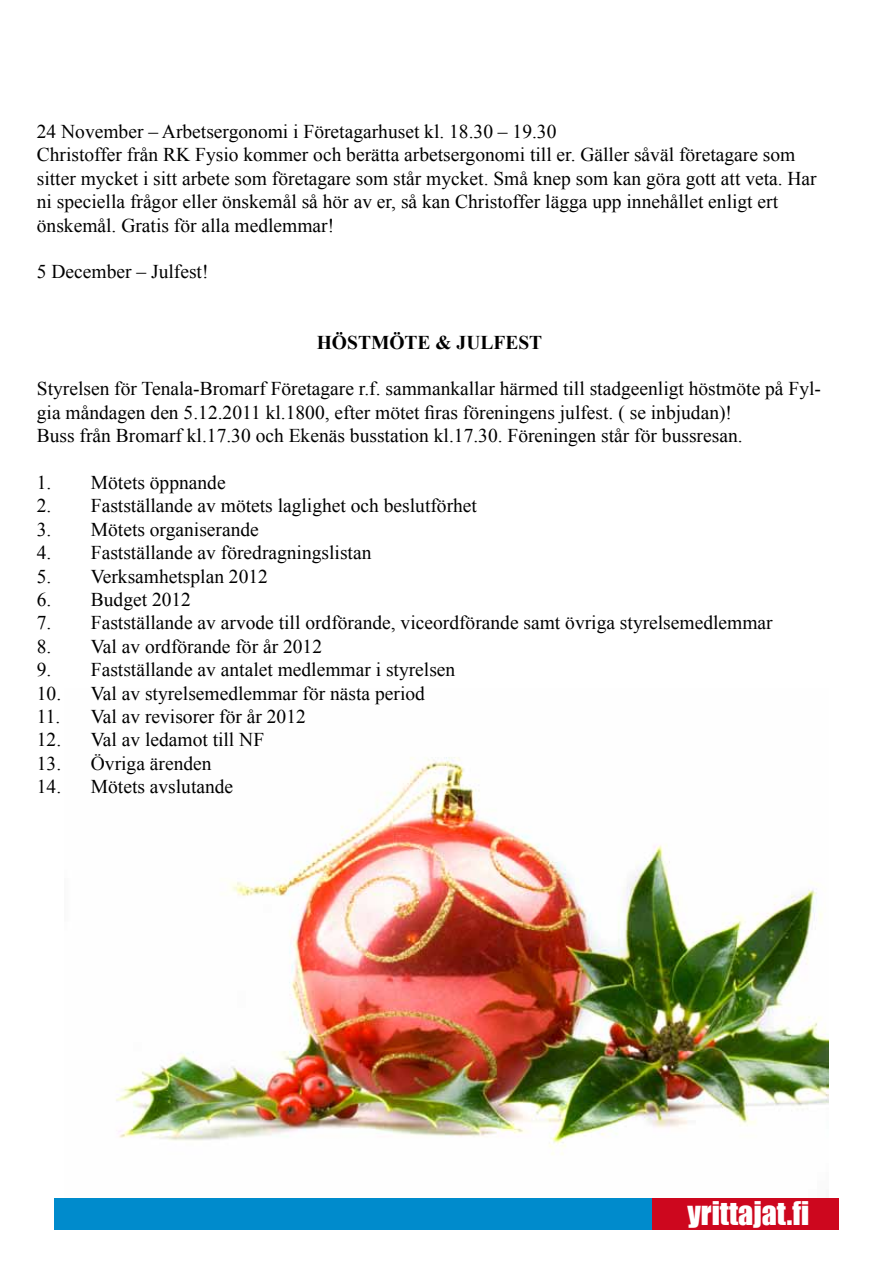
<style>
.page{position:relative;width:893px;height:1263px;background:#fff}
.page>*{position:absolute;margin:0;border:0;box-sizing:border-box;transform-origin:0 0}
.t1{font:30px "Impact";color:#fff}
.t2{font:19.5px/23.4px "Times New Roman";color:#000}
.t3{font:700 19.5px "Times New Roman";color:#000}
</style>
<div class="page">
<div style="left:55px;top:1199px;width:783px;height:31px;background:#008bcc"></div>
<div style="left:652px;top:1199px;width:187px;height:31px;background:#cd071e"></div>
<img style="left:116px;top:757px;width:712px;height:398px">
<p class="t2" style="left:37px;top:119px;width:781px">24 November – Arbetsergonomi i Företagarhuset kl. 18.30 – 19.30<br>Christoffer från RK Fysio kommer och berätta arbetsergonomi till er. Gäller såväl företagare som sitter mycket i sitt arbete som företagare som står mycket. Små knep som kan göra gott att veta. Har ni speciella frågor eller önskemål så hör av er, så kan Christoffer lägga upp innehållet enligt ert önskemål. Gratis för alla medlemmar!</p>
<p class="t2" style="left:37px;top:260px;width:173px">5 December – Julfest!</p>
<p class="t3" style="left:317px;top:328px;width:227px">HÖSTMÖTE &amp; JULFEST</p>
<p class="t2" style="left:37px;top:377px;width:785px">Styrelsen för Tenala-Bromarf Företagare r.f. sammankallar härmed till stadgeenligt höstmöte på Fyl&shy;gia måndagen den 5.12.2011 kl.1800, efter mötet firas föreningens julfest. ( se inbjudan)!<br>Buss från Bromarf kl.17.30 och Ekenäs busstation kl.17.30. Föreningen står för bussresan.</p>
<p class="t2" style="left:37px;top:470px;width:190px">1. Mötets öppnande</p>
<p class="t2" style="left:37px;top:494px;width:442px">2. Fastställande av mötets laglighet och beslutförhet</p>
<p class="t2" style="left:37px;top:517px;width:224px">3. Mötets organiserande</p>
<p class="t2" style="left:37px;top:541px;width:336px">4. Fastställande av föredragningslistan</p>
<p class="t2" style="left:37px;top:564px;width:233px">5. Verksamhetsplan 2012</p>
<p class="t2" style="left:37px;top:587px;width:156px">6. Budget 2012</p>
<p class="t2" style="left:37px;top:611px;width:737px">7. Fastställande av arvode till ordförande, viceordförande samt övriga styrelsemedlemmar</p>
<p class="t2" style="left:37px;top:634px;width:287px">8. Val av ordförande för år 2012</p>
<p class="t2" style="left:37px;top:658px;width:420px">9. Fastställande av antalet medlemmar i styrelsen</p>
<p class="t2" style="left:37px;top:681px;width:390px">10. Val av styrelsemedlemmar för nästa period</p>
<p class="t2" style="left:37px;top:704px;width:270px">11. Val av revisorer för år 2012</p>
<p class="t2" style="left:37px;top:728px;width:229px">12. Val av ledamot till NF</p>
<p class="t2" style="left:37px;top:751px;width:176px">13. Övriga ärenden</p>
<p class="t2" style="left:37px;top:775px;width:198px">14. Mötets avslutande</p>
<h1 class="t1" style="left:687px;top:1190px;width:123px">YRITTAJAT.FI</h1>
</div>
